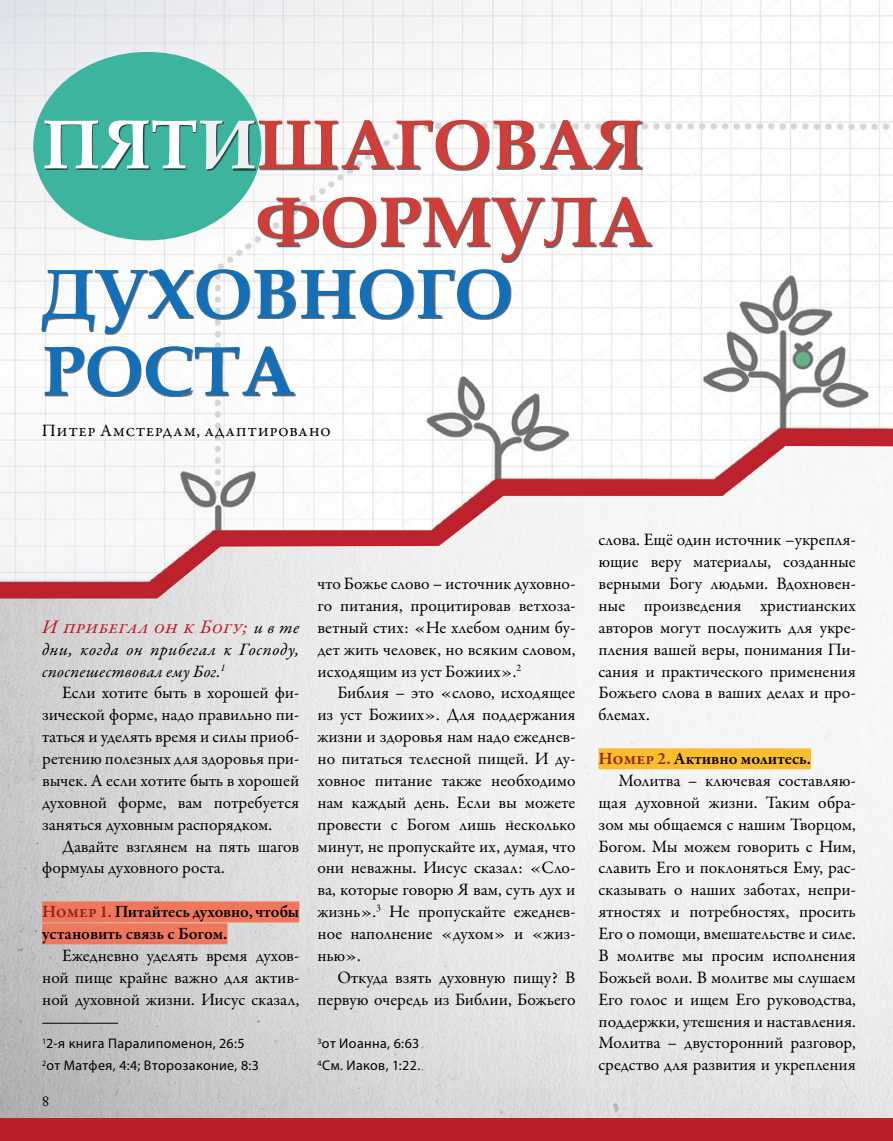
<style>
.page{position:relative;width:893px;height:1141px;background:#fff}
.page>*{position:absolute;margin:0;border:0;box-sizing:border-box;transform-origin:0 0}
.t1{font:700 70px/77px "Book Antiqua";color:#cf3e39;text-align:right}
.t2{font:700 70px/77px "Book Antiqua";color:#136fb7}
.t3{font:italic 19.25px "Garamond Premr Pro";letter-spacing:.12em;color:#be1622}
.t4{font:17.5px/21.9px "Garamond Premr Pro";color:#000;text-align:justify}
.t5{font:600 17.5px/21.9px "Garamond Premr Pro";color:#000}
.t6{font:italic 17.5px/21.9px "Garamond Premr Pro";letter-spacing:.025em;color:#000}
.t7{font:17.5px "Garamond Premr Pro";letter-spacing:.16em;color:#000}
.t8{font:14px/21.9px "Myriad Pro";letter-spacing:.025em;color:#000}
.t9{font:14px "Adobe Caslon Pro";color:#000}
.s1{color:#fff}
.s2{color:#f0f0f1}
.s3{font-size:17.5px;color:#000}
.s4{color:#93221f}
</style>
<div class="page">
<img style="left:0;top:599px;width:893px;height:519px">
<img style="left:0;top:0;width:893px;height:599px">
<div style="left:33px;top:52px;width:228px;height:188px;background:#3db59e;border-radius:50%"></div>
<div style="left:45px;top:121px;width:608px;height:142px;background:#000;opacity:.6"></div>
<div style="left:42px;top:901px;width:257px;height:21px;background:#ef775b"></div>
<div style="left:42px;top:923px;width:185px;height:21px;background:#ef775b"></div>
<div style="left:598px;top:748px;width:213px;height:21px;background:#fcbe2c"></div>
<hr style="left:42px;top:1023px;width:76px;height:1px;background:#000">
<div style="left:43px;top:270px;width:469px;height:127px;background:#000;opacity:.6"></div>
<div style="left:0;top:1118px;width:893px;height:23px;background:#bb2028"></div>
<h1 class="t1" style="left:42px;top:106px;width:611px"><span class="s1">ПЯТ</span><span class="s2">И</span>ШАГОВАЯ<br>ФОРМУЛА</h1>
<h1 class="t2" style="left:42px;top:255px;width:472px">ДУХОВНОГО<br>РОСТА</h1>
<p class="t7" style="left:42px;top:420px;width:290px">Питер Амстердам, адаптировано</p>
<p class="t3" style="left:42px;top:615px;width:259px">И прибегал он к Богу; <span class="s3">и в те</span></p>
<p class="t6" style="left:42px;top:639px;width:259px">дни, когда он прибегал к Господу, споспешествовал ему Бог.<sup>1</sup></p>
<p class="t4" style="left:42px;top:682px;width:259px;text-indent:20px">Если хотите быть в хорошей фи&shy;зической форме, надо правильно пи&shy;таться и уделять время и силы приоб&shy;ретению полезных для здоровья при&shy;вычек. А если хотите быть в хорошей духовной форме, вам потребуется заняться духовным распорядком.</p>
<p class="t4" style="left:42px;top:836px;width:259px;text-indent:20px">Давайте взглянем на пять шагов формулы духовного роста.</p>
<p class="t5" style="left:42px;top:901px;width:259px"><span class="s4">Номер 1.</span> Питайтесь духовно, чтобы установить связь с Богом.</p>
<p class="t4" style="left:42px;top:945px;width:259px;text-indent:20px">Ежедневно уделять время духов&shy;ной пище крайне важно для актив&shy;ной духовной жизни. Иисус сказал,</p>
<p class="t4" style="left:317px;top:573px;width:259px">что Божье слово – источник духовно&shy;го питания, процитировав ветхоза&shy;ветный стих: «Не хлебом одним бу&shy;дет жить человек, но всяким словом, исходящим из уст Божиих».<sup>2</sup></p>
<p class="t4" style="left:317px;top:682px;width:259px;text-indent:20px">Библия – это «слово, исходящее из уст Божиих». Для поддержания жизни и здоровья нам надо ежеднев&shy;но питаться телесной пищей. И ду&shy;ховное питание также необходимо нам каждый день. Если вы можете провести с Богом лишь несколько минут, не пропускайте их, думая, что они неважны. Иисус сказал: «Сло&shy;ва, которые говорю Я вам, суть дух и жизнь».<sup>3</sup> Не пропускайте ежеднев&shy;ное наполнение «духом» и «жиз&shy;нью».</p>
<p class="t4" style="left:317px;top:967px;width:259px;text-align:right">Откуда взять духовную пищу? В первую очередь из Библии, Божьего</p>
<p class="t8" style="left:42px;top:1033px;width:218px"><sup>1</sup>2-я книга Паралипоменон, 26:5<br><sup>2</sup>от Матфея, 4:4; Второзаконие, 8:3</p>
<p class="t8" style="left:317px;top:1033px;width:104px"><sup>3</sup>от Иоанна, 6:63<br><sup>4</sup>См. Иаков, 1:22.</p>
<p class="t9" style="left:42px;top:1093px;width:8px">8</p>
<p class="t4" style="left:598px;top:529px;width:259px">слова. Ещё один источник –укрепля&shy;ющие веру материалы, созданные верными Богу людьми. Вдохновен&shy;ные произведения христианских авторов могут послужить для укре&shy;пления вашей веры, понимания Пи&shy;сания и практического применения Божьего слова в ваших делах и про&shy;блемах.</p>
<p class="t5" style="left:598px;top:748px;width:214px"><span class="s4">Номер 2.</span> Активно молитесь.</p>
<p class="t4" style="left:618px;top:770px;width:239px">Молитва – ключевая составляю-</p>
<p class="t4" style="left:598px;top:792px;width:259px">щая духовной жизни. Таким обра-</p>
<p class="t4" style="left:598px;top:814px;width:259px">зом мы общаемся с нашим Творцом,</p>
<p class="t4" style="left:598px;top:836px;width:259px">Богом. Мы можем говорить с Ним,</p>
<p class="t4" style="left:598px;top:857px;width:259px">славить Его и поклоняться Ему, рас-</p>
<p class="t4" style="left:598px;top:879px;width:259px">сказывать о наших заботах, непри-</p>
<p class="t4" style="left:598px;top:901px;width:259px">ятностях и потребностях, просить</p>
<p class="t4" style="left:598px;top:923px;width:259px">Его о помощи, вмешательстве и силе.</p>
<p class="t4" style="left:598px;top:945px;width:259px">В молитве мы просим исполнения</p>
<p class="t4" style="left:598px;top:967px;width:259px">Божьей воли. В молитве мы слушаем</p>
<p class="t4" style="left:598px;top:989px;width:259px">Его голос и ищем Его руководства,</p>
<p class="t4" style="left:598px;top:1011px;width:259px">поддержки, утешения и наставления.</p>
<p class="t4" style="left:598px;top:1032px;width:259px">Молитва – двусторонний разговор,</p>
<p class="t4" style="left:598px;top:1054px;width:259px">средство для развития и укрепления</p>
</div>
